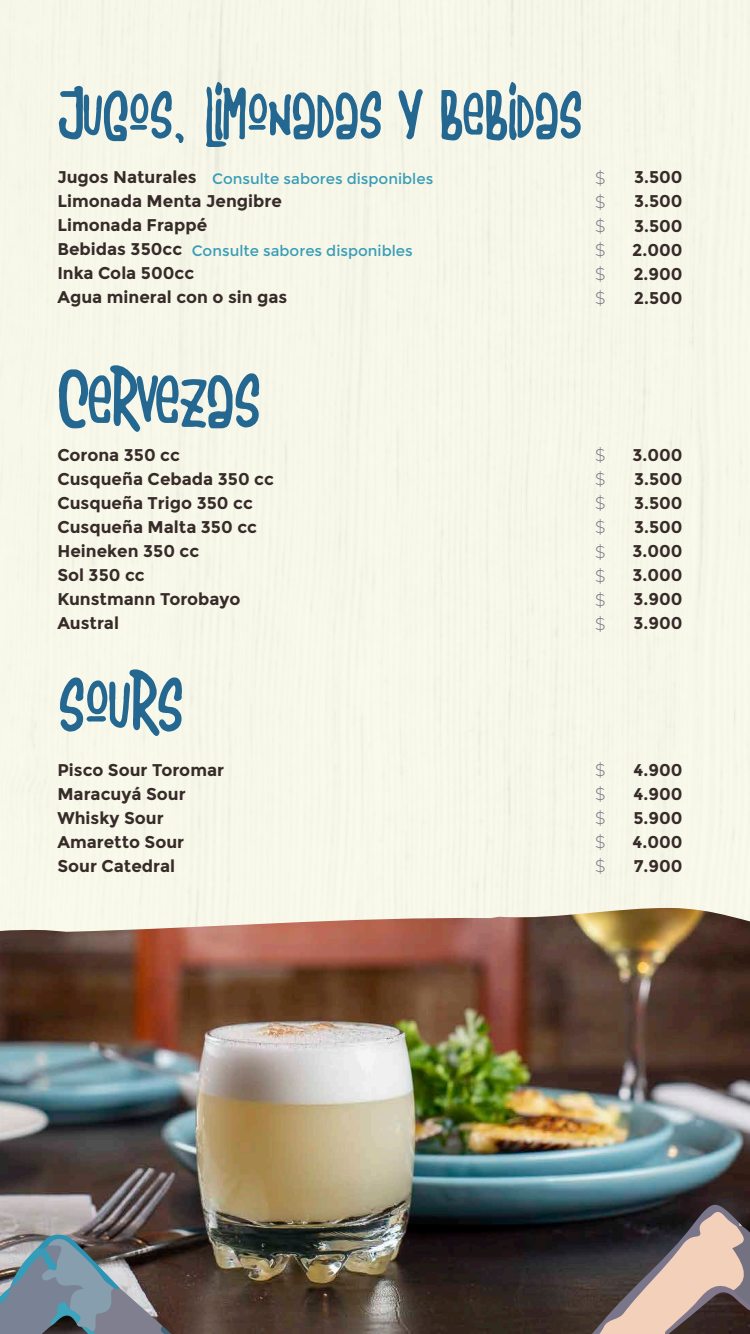
<style>
.page{position:relative;width:750px;height:1334px;background:#fff}
.page>*{position:absolute;margin:0;border:0;box-sizing:border-box;transform-origin:0 0}
.t1{font:86.3px "Latino Heart";color:#246790}
.t2{font:76.2px "Latino Heart";color:#246790}
.t3{font:700 17px/24px "Montserrat";color:#372b2a}
.t4{font:300 17px/24px "Montserrat";color:#747280;text-align:justify}
.t5{font:15px "Montserrat";color:#389db7}
</style>
<div class="page">
<img style="left:0;top:908px;width:750px;height:426px">
<svg style="left:554px;top:1198px;width:196px;height:136px"></svg>
<svg style="left:0;top:1232px;width:216px;height:102px"></svg>
<h2 class="t2" style="left:59px;top:76px;width:525px">JUGOS, LIMONADAS Y BEBIDAS</h2>
<p class="t4" style="left:595px;top:165px;width:12px">$ $ $ $ $ $</p>
<p class="t3" style="left:57px;top:166px;width:232px">Jugos Naturales<br>Limonada Menta Jengibre<br>Limonada Frappé<br>Bebidas 350cc<br>Inka Cola 500cc<br>Agua mineral con o sin gas</p>
<p class="t3" style="left:632px;top:166px;width:52px;text-align:justify">3.500<br>3.500<br>3.500<br>2.000<br>2.900<br>2.500</p>
<p class="t5" style="left:212px;top:170px;width:222px">Consulte sabores disponibles</p>
<p class="t5" style="left:192px;top:242px;width:222px">Consulte sabores disponibles</p>
<h1 class="t1" style="left:59px;top:357px;width:203px">CERVEZAS</h1>
<p class="t4" style="left:595px;top:443px;width:12px">$ $ $ $ $ $ $ $</p>
<p class="t3" style="left:57px;top:443px;width:218px">Corona 350 cc<br>Cusqueña Cebada 350 cc<br>Cusqueña Trigo 350 cc<br>Cusqueña Malta 350 cc<br>Heineken 350 cc<br>Sol 350 cc<br>Kunstmann Torobayo<br>Austral</p>
<p class="t3" style="left:633px;top:444px;width:52px;text-align:justify">3.000<br>3.500<br>3.500<br>3.500<br>3.000<br>3.000<br>3.900<br>3.900</p>
<h1 class="t1" style="left:59px;top:661px;width:126px">SOURS</h1>
<p class="t4" style="left:595px;top:757px;width:12px">$ $ $ $ $</p>
<p class="t3" style="left:57px;top:758px;width:168px">Pisco Sour Toromar<br>Maracuyá Sour<br>Whisky Sour<br>Amaretto Sour<br>Sour Catedral</p>
<p class="t3" style="left:633px;top:758px;width:52px;text-align:justify">4.900<br>4.900<br>5.900<br>4.000<br>7.900</p>
</div>
